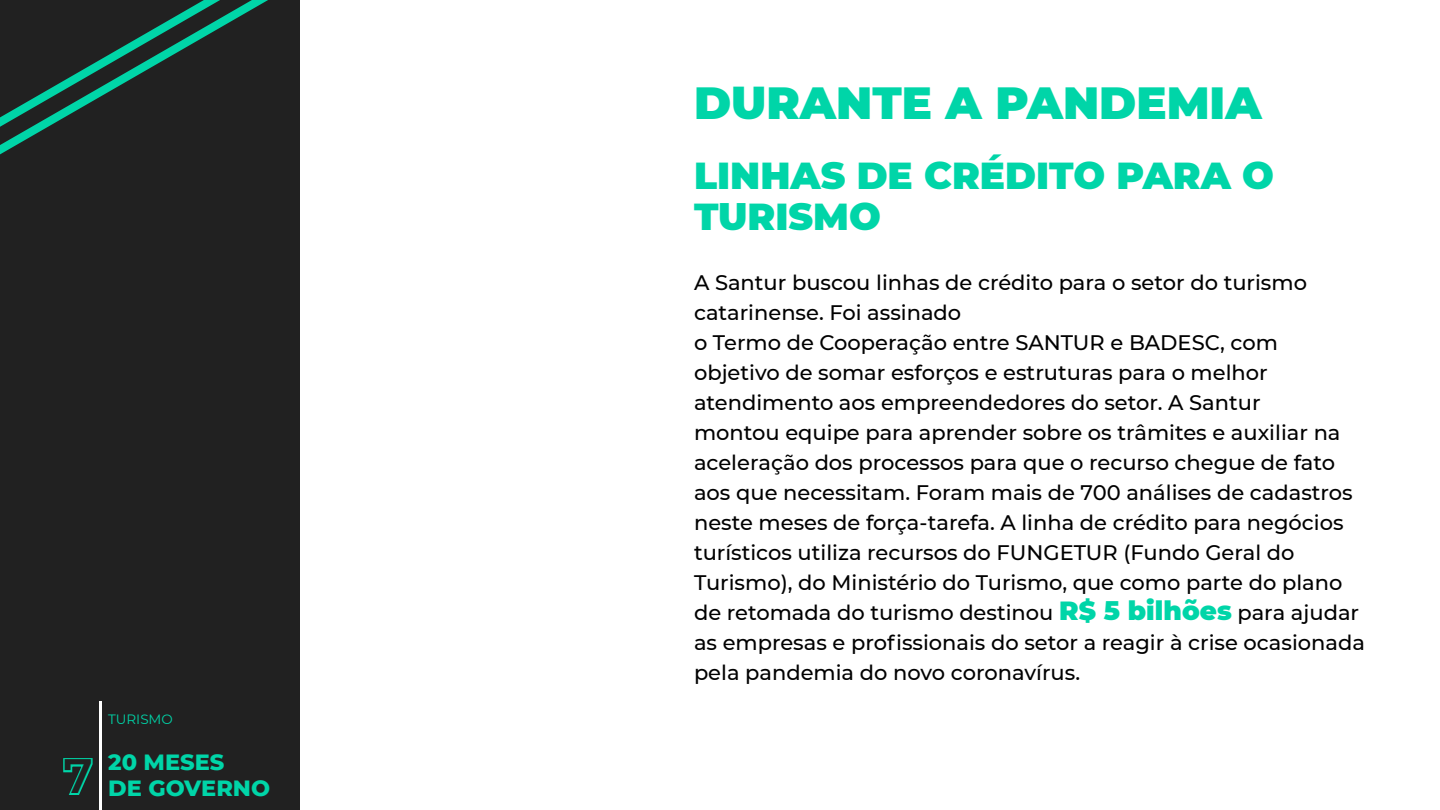
<style>
.page{position:relative;width:1440px;height:810px;background:#fff}
.page>*{position:absolute;margin:0;border:0;box-sizing:border-box;transform-origin:0 0}
.t1{font:900 45px "Montserrat";color:#00d5a8}
.t2{font:900 37.5px/40.5px "Montserrat";color:#00d5a8}
.t3{font:800 22.5px/25.5px "Montserrat";color:#00d5a8;text-align:center}
.t4{font:500 21px/30px "Montserrat";color:#000}
.t5{font:13.5px "Montserrat";color:#00d5a8}
.s1{font-weight:600;font-size:48.15px;color:#212121}
.s2{font-weight:900;font-size:26.25px;color:#00d5a8}
</style>
<div class="page">
<div style="left:0;top:0;width:300px;height:810px;background:#212121"></div>
<svg style="left:0;top:0;width:268px;height:155px"></svg>
<svg style="left:63px;top:758px;width:30px;height:37px"></svg>
<hr style="left:99px;top:701px;width:3px;height:109px;background:#fff">
<p class="t5" style="left:108px;top:710px;width:66px">TURISMO</p>
<p class="t3" style="left:63px;top:748px;width:208px">20 MESES<br><span class="s1">7</span> DE GOVERNO</p>
<h1 class="t1" style="left:694px;top:69px;width:569px">DURANTE A PANDEMIA</h1>
<h2 class="t2" style="left:694px;top:153px;width:582px">LINHAS DE CRÉDITO PARA O<br>TURISMO</h2>
<p class="t4" style="left:694px;top:266px;width:673px">A Santur buscou linhas de crédito para o setor do turismo catarinense. Foi assinado<br>o Termo de Cooperação entre SANTUR e BADESC, com objetivo de somar esforços e estruturas para o melhor atendimento aos empreendedores do setor. A Santur<br>montou equipe para aprender sobre os trâmites e auxiliar na aceleração dos processos para que o recurso chegue de fato aos que necessitam. Foram mais de 700 análises de cadastros neste meses de força-tarefa. A linha de crédito para negócios turísticos utiliza recursos do FUNGETUR (Fundo Geral do Turismo), do Ministério do Turismo, que como parte do plano de retomada do turismo destinou <span class="s2">R$ 5 bilhões</span> para ajudar as empresas e profissionais do setor a reagir à crise ocasionada pela pandemia do novo coronavírus.</p>
</div>
